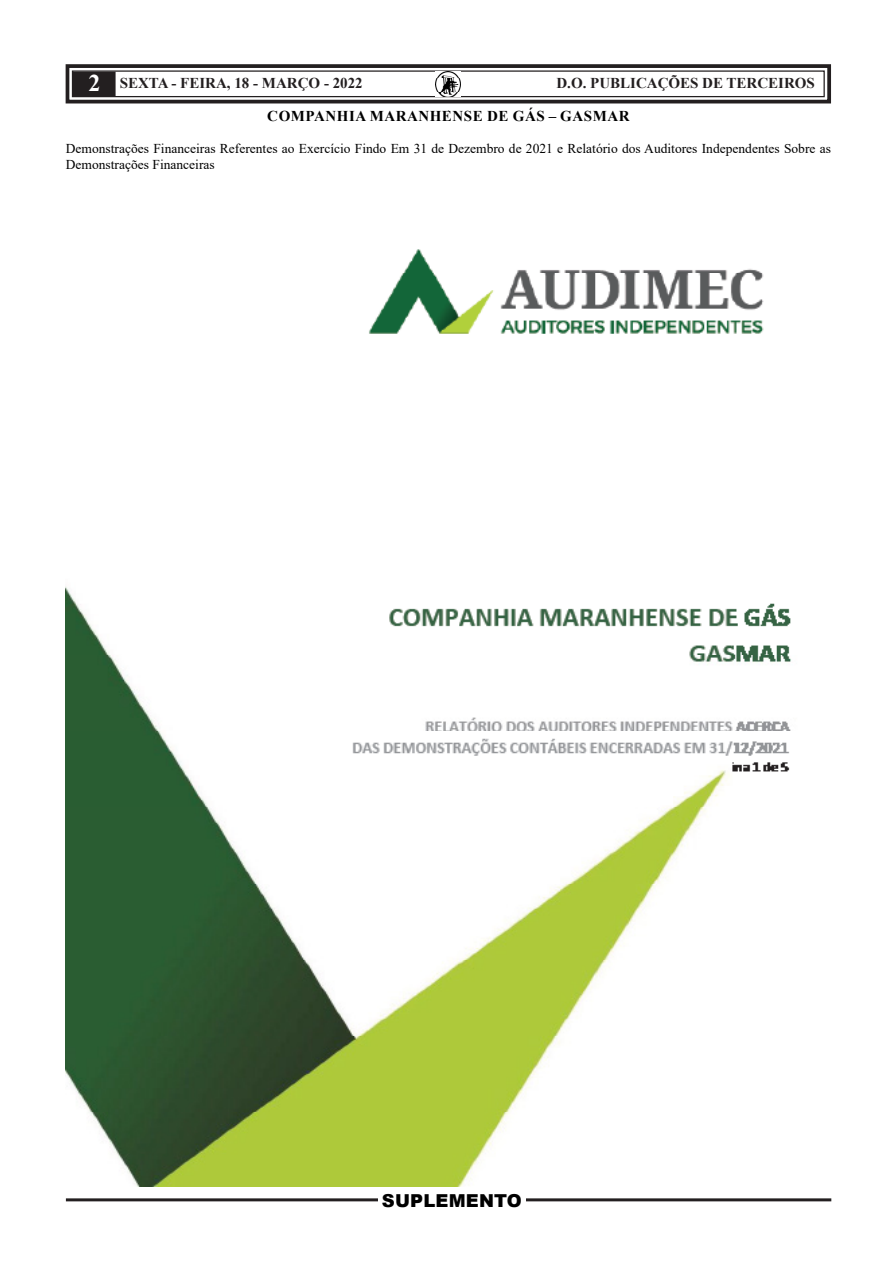
<style>
.page{position:relative;width:893px;height:1263px;background:#fff}
.page>*{position:absolute;margin:0;border:0;box-sizing:border-box;transform-origin:0 0}
.t1{font:900 17.85px "Arial";letter-spacing:.01em;color:#000}
.t2{font:700 15px "Times New Roman";color:#231f20}
.JORNAL_-_SUBTITULO{font:700 15px "Times New Roman";letter-spacing:.035em;color:#000}
.JORNAL_-_PARÁGRAFO{font:13.5px/16px "Times New Roman";color:#000}
.s1{font-size:24px;color:#fff}
</style>
<div class="page">
<hr style="left:66px;top:1198px;width:765px;height:3px;background:#231f20">
<svg style="left:65px;top:64px;width:766px;height:40px"></svg>
<div style="left:72px;top:70px;width:753px;height:27px;border:1px solid #231f20"></div>
<img style="left:436px;top:72px;width:25px;height:24px">
<div style="left:74px;top:72px;width:41px;height:24px;background:#231f20"></div>
<div style="left:73px;top:72px;width:43px;height:24px;border:2px solid #231f20"></div>
<div style="left:378px;top:1189px;width:148px;height:18px;background:#fff"></div>
<img style="left:66px;top:249px;width:725px;height:937px">
<p class="t2" style="left:89px;top:73px;width:276px"><span class="s1">2</span> SEXTA - FEIRA, 18 - MARÇO - 2022</p>
<p class="t2" style="left:556px;top:73px;width:260px">D.O. PUBLICAÇÕES DE TERCEIROS</p>
<p class="JORNAL_-_SUBTITULO" style="left:267px;top:105px;width:364px">COMPANHIA MARANHENSE DE GÁS – GASMAR</p>
<p class="JORNAL_-_PARÁGRAFO" style="left:66px;top:140px;width:767px">Demonstrações Financeiras Referentes ao Exercício Findo Em 31 de Dezembro de 2021 e Relatório dos Auditores Independentes Sobre as<br>Demonstrações Financeiras</p>
<h1 class="t1" style="left:382px;top:1187px;width:141px">SUPLEMENTO</h1>
</div>
